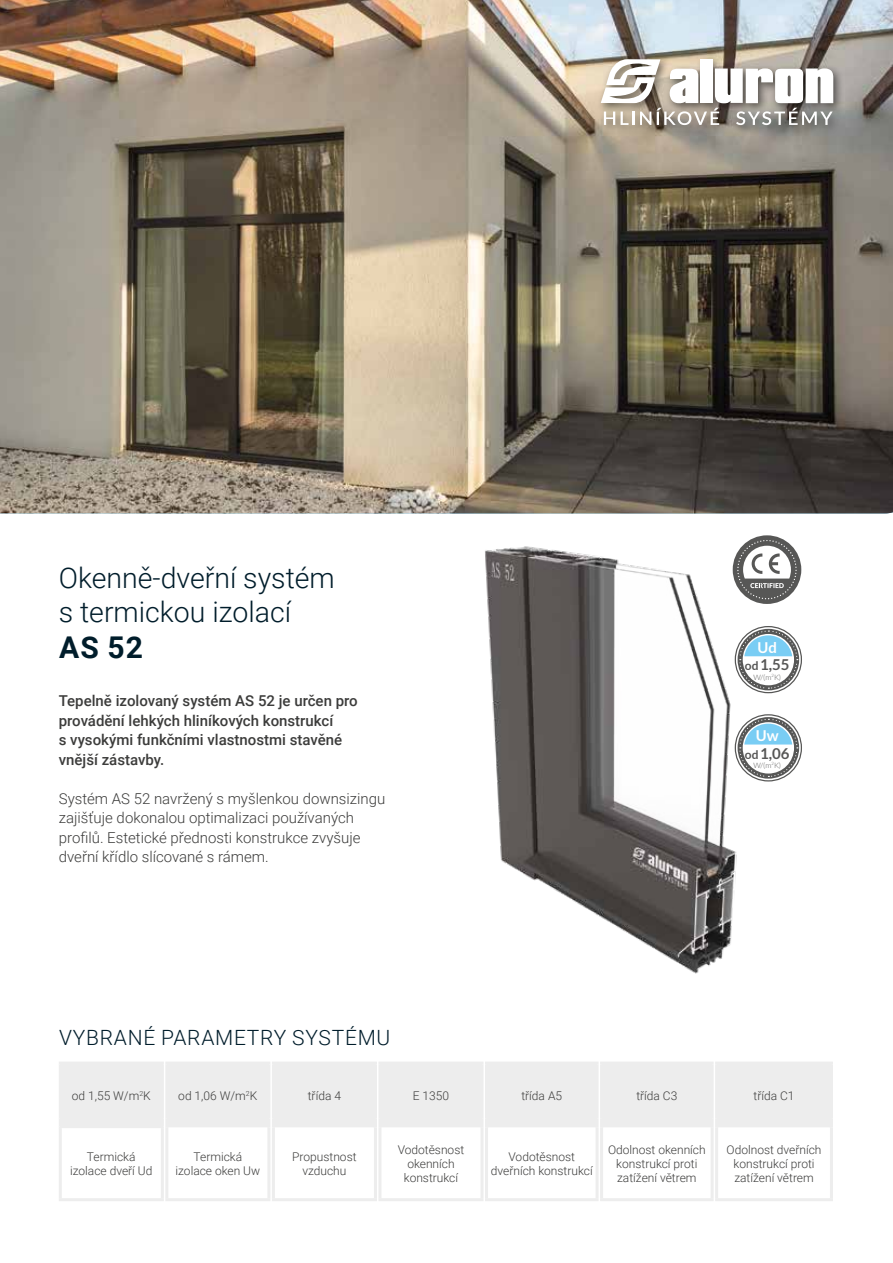
<style>
.page{position:relative;width:893px;height:1263px;background:#fff}
.page>*{position:absolute;margin:0;border:0;box-sizing:border-box;transform-origin:0 0}
.t1{font:700 30px "Roboto";color:#001d2b}
.t2{font:300 28.5px/34.2px "Roboto";color:#001d2b}
.t3{font:300 21px "Roboto";letter-spacing:.035em;color:#001d2b}
.t4{font:300 15px/19.5px "Roboto";color:#3c3c3b}
.t5{font:500 15px/19.5px "Roboto";color:#3c3c3b}
.t6{font:700 15px "Lato";color:#575756}
.t7{font:700 15px "Lato";color:#fff}
.t8{font:300 12px/14.4px "Roboto";color:#3c3c3b;text-align:center}
.t9{font:300 7.5px "Lato";color:#575756}
.s1{font-size:12px}
</style>
<div class="page">
<img style="left:0;top:0;width:893px;height:513px">
<img style="left:485px;top:546px;width:254px;height:428px">
<div style="left:733px;top:535px;width:68px;height:69px;background:#575756;border-radius:50%"></div>
<svg style="left:737px;top:540px;width:60px;height:59px"></svg>
<div style="left:735px;top:626px;width:67px;height:67px;border:1px solid #575756;border-radius:50%"></div>
<svg style="left:739px;top:630px;width:59px;height:59px"></svg>
<div style="left:735px;top:714px;width:67px;height:67px;border:1px solid #575756;border-radius:50%"></div>
<svg style="left:739px;top:718px;width:59px;height:59px"></svg>
<div style="left:60px;top:1063px;width:102px;height:64px;background:#ededed"></div>
<hr style="left:59px;top:1126px;width:105px;height:2px;background:#ededed">
<hr style="left:59px;top:1061px;width:105px;height:3px;background:#ededed">
<hr style="left:59px;top:1128px;width:3px;height:70px;background:#ededed">
<hr style="left:161px;top:1128px;width:3px;height:70px;background:#ededed">
<hr style="left:59px;top:1198px;width:105px;height:3px;background:#ededed">
<hr style="left:59px;top:1064px;width:3px;height:54px;background:#ededed">
<hr style="left:165px;top:1061px;width:105px;height:3px;background:#ededed">
<hr style="left:165px;top:1127px;width:3px;height:71px;background:#ededed">
<hr style="left:267px;top:1127px;width:3px;height:71px;background:#ededed">
<hr style="left:165px;top:1198px;width:105px;height:3px;background:#ededed">
<hr style="left:272px;top:1061px;width:105px;height:3px;background:#ededed">
<hr style="left:272px;top:1127px;width:3px;height:71px;background:#ededed">
<hr style="left:374px;top:1127px;width:3px;height:71px;background:#ededed">
<hr style="left:272px;top:1198px;width:105px;height:3px;background:#ededed">
<hr style="left:378px;top:1061px;width:105px;height:3px;background:#ededed">
<hr style="left:378px;top:1127px;width:3px;height:71px;background:#ededed">
<hr style="left:480px;top:1127px;width:3px;height:71px;background:#ededed">
<hr style="left:378px;top:1198px;width:105px;height:3px;background:#ededed">
<hr style="left:485px;top:1061px;width:114px;height:3px;background:#ededed">
<hr style="left:485px;top:1127px;width:3px;height:71px;background:#ededed">
<hr style="left:596px;top:1127px;width:3px;height:71px;background:#ededed">
<hr style="left:711px;top:1127px;width:3px;height:71px;background:#ededed">
<hr style="left:485px;top:1198px;width:114px;height:3px;background:#ededed">
<hr style="left:600px;top:1061px;width:114px;height:3px;background:#ededed">
<hr style="left:715px;top:1061px;width:118px;height:3px;background:#ededed">
<div style="left:162px;top:1064px;width:671px;height:63px;background:#ededed"></div>
<hr style="left:600px;top:1127px;width:3px;height:71px;background:#ededed">
<hr style="left:715px;top:1127px;width:3px;height:71px;background:#ededed">
<hr style="left:830px;top:1127px;width:3px;height:71px;background:#ededed">
<hr style="left:600px;top:1198px;width:114px;height:3px;background:#ededed">
<hr style="left:715px;top:1198px;width:118px;height:3px;background:#ededed">
<div style="left:596px;top:54px;width:248px;height:82px;background:#000;opacity:.55"></div>
<svg style="left:601px;top:59px;width:232px;height:66px"></svg>
<h2 class="t2" style="left:59px;top:560px;width:277px">Okenně-dveřní systém s termickou izolací</h2>
<h1 class="t1" style="left:59px;top:626px;width:85px">AS 52</h1>
<p class="t5" style="left:59px;top:691px;width:300px">Tepelně izolovaný systém AS 52 je určen pro provádění lehkých hliníkových konstrukcí<br>s vysokými funkčními vlastnostmi stavěné vnější zástavby.</p>
<p class="t4" style="left:59px;top:788px;width:328px">Systém AS 52 navržený s myšlenkou downsizingu zajišťuje dokonalou optimalizaci používaných profilů. Estetické přednosti konstrukce zvyšuje dveřní křídlo slícované s rámem.</p>
<h3 class="t3" style="left:59px;top:1023px;width:333px">VYBRANÉ PARAMETRY SYSTÉMU</h3>
<p class="t7" style="left:757px;top:639px;width:21px">Ud</p>
<p class="t9" style="left:753px;top:673px;width:29px">W/(m<sup>2</sup>K)</p>
<p class="t6" style="left:745px;top:656px;width:46px"><span class="s1">od</span>1,55</p>
<p class="t7" style="left:756px;top:727px;width:24px">Uw</p>
<p class="t9" style="left:753px;top:761px;width:29px">W/(m<sup>2</sup>K)</p>
<p class="t6" style="left:745px;top:744px;width:46px"><span class="s1">od</span>1,06</p>
<p class="t8" style="left:72px;top:1088px;width:81px">od 1,55 W/m<sup>2</sup>K</p>
<p class="t8" style="left:178px;top:1088px;width:81px">od 1,06 W/m<sup>2</sup>K</p>
<p class="t8" style="left:308px;top:1088px;width:35px">třída 4</p>
<p class="t8" style="left:413px;top:1088px;width:38px">E 1350</p>
<p class="t8" style="left:521px;top:1088px;width:42px">třída A5</p>
<p class="t8" style="left:636px;top:1088px;width:43px">třída C3</p>
<p class="t8" style="left:753px;top:1088px;width:43px">třída C1</p>
<p class="t8" style="left:70px;top:1149px;width:84px">Termická izolace dveří Ud</p>
<p class="t8" style="left:176px;top:1149px;width:86px">Termická izolace oken Uw</p>
<p class="t8" style="left:292px;top:1149px;width:66px">Propustnost vzduchu</p>
<p class="t8" style="left:398px;top:1142px;width:68px">Vodotěsnost okenních konstrukcí</p>
<p class="t8" style="left:491px;top:1149px;width:103px">Vodotěsnost dveřních konstrukcí</p>
<p class="t8" style="left:608px;top:1142px;width:99px">Odolnost okenních konstrukcí proti zatížení větrem</p>
<p class="t8" style="left:726px;top:1142px;width:96px">Odolnost dveřních konstrukcí proti zatížení větrem</p>
</div>
